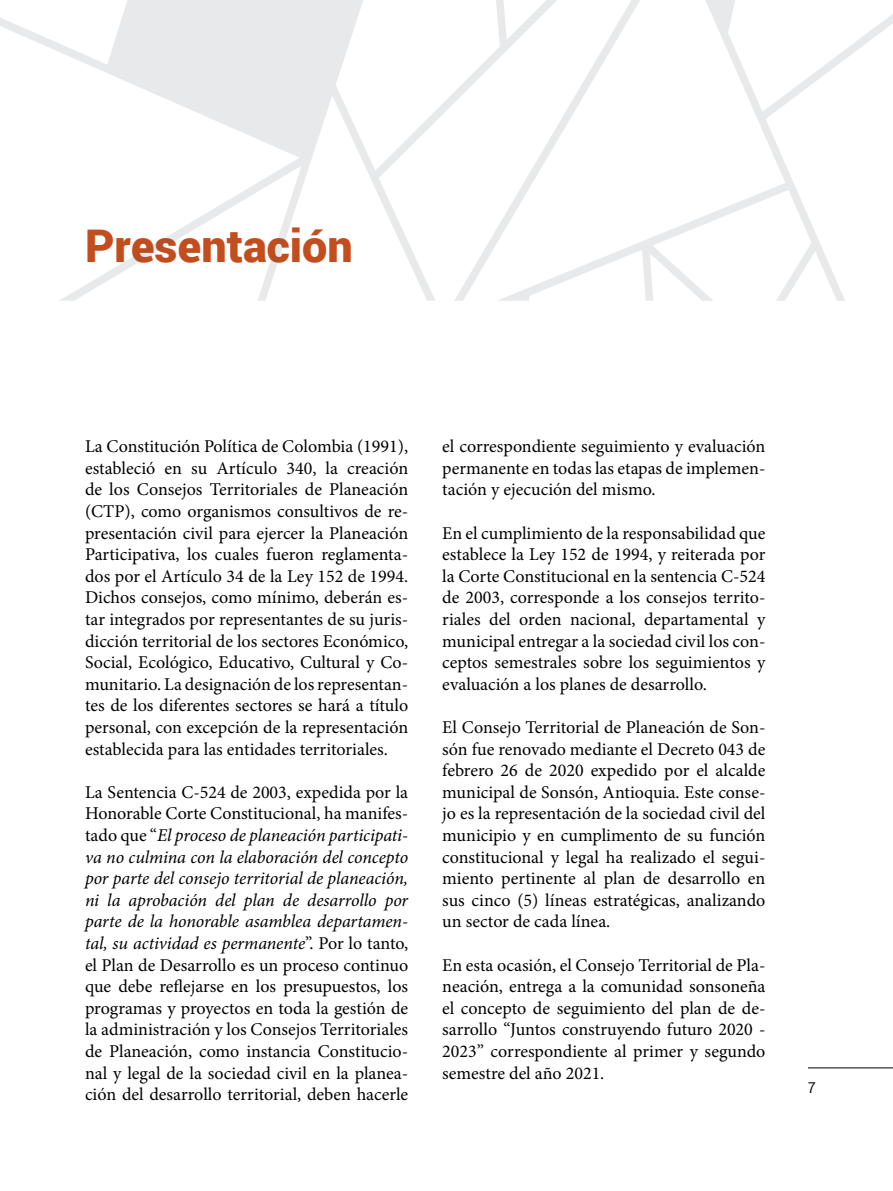
<style>
.page{position:relative;width:893px;height:1191px;background:#fff}
.page>*{position:absolute;margin:0;border:0;box-sizing:border-box;transform-origin:0 0}
.t1{font:900 45px "Roboto";color:#c34d1d}
.t2{font:18px/21.6px "Minion Pro";color:#000;text-align:justify}
.t3{font:15px "Flama";color:#000}
.s1{font-style:italic}
</style>
<div class="page">
<hr style="left:808px;top:1067px;width:85px;height:1px;background:#000">
<svg style="left:0;top:0;width:893px;height:301px"></svg>
<h1 class="t1" style="left:85px;top:214px;width:269px">Presentación</h1>
<p class="t2" style="left:85px;top:435px;width:325px">La Constitución Política de Colombia (1991), estableció en su Artículo 340, la creación de los Consejos Territoriales de Planeación (CTP), como organismos consultivos de re&shy;presentación civil para ejercer la Planeación Participativa, los cuales fueron reglamenta&shy;dos por el Artículo 34 de la Ley 152 de 1994.<br>Dichos consejos, como mínimo, deberán es&shy;tar integrados por representantes de su juris&shy;dicción territorial de los sectores Económico, Social, Ecológico, Educativo, Cultural y Co&shy;munitario. La designación de los representan&shy;tes de los diferentes sectores se hará a título personal, con excepción de la representación establecida para las entidades territoriales.</p>
<p class="t2" style="left:85px;top:781px;width:325px">La Sentencia C-524 de 2003, expedida por la Honorable Corte Constitucional, ha manifes&shy;tado que “<span class="s1">El proceso de planeación participati&shy;va no culmina con la elaboración del concepto por parte del consejo territorial de planeación, ni la aprobación del plan de desarrollo por parte de la honorable asamblea departamen&shy;tal, su actividad es permanente</span>”. Por lo tanto, el Plan de Desarrollo es un proceso continuo que debe reflejarse en los presupuestos, los programas y proyectos en toda la gestión de la administración y los Consejos Territoriales de Planeación, como instancia Constitucio&shy;nal y legal de la sociedad civil en la planea&shy;ción del desarrollo territorial, deben hacerle</p>
<p class="t2" style="left:442px;top:435px;width:325px">el correspondiente seguimiento y evaluación permanente en todas las etapas de implemen&shy;tación y ejecución del mismo.</p>
<p class="t2" style="left:442px;top:522px;width:325px">En el cumplimiento de la responsabilidad que establece la Ley 152 de 1994, y reiterada por la Corte Constitucional en la sentencia C-524 de 2003, corresponde a los consejos territo&shy;riales del orden nacional, departamental y municipal entregar a la sociedad civil los con&shy;ceptos semestrales sobre los seguimientos y evaluación a los planes de desarrollo.</p>
<p class="t2" style="left:442px;top:716px;width:325px">El Consejo Territorial de Planeación de Son&shy;són fue renovado mediante el Decreto 043 de febrero 26 de 2020 expedido por el alcalde municipal de Sonsón, Antioquia. Este conse&shy;jo es la representación de la sociedad civil del municipio y en cumplimento de su función constitucional y legal ha realizado el segui&shy;miento pertinente al plan de desarrollo en sus cinco (5) líneas estratégicas, analizando un sector de cada línea.</p>
<p class="t2" style="left:442px;top:954px;width:325px">En esta ocasión, el Consejo Territorial de Pla&shy;neación, entrega a la comunidad sonsoneña el concepto de seguimiento del plan de de&shy;sarrollo “Juntos construyendo futuro 2020 - 2023” correspondiente al primer y segundo semestre del año 2021.</p>
<p class="t3" style="left:808px;top:1077px;width:9px">7</p>
</div>
